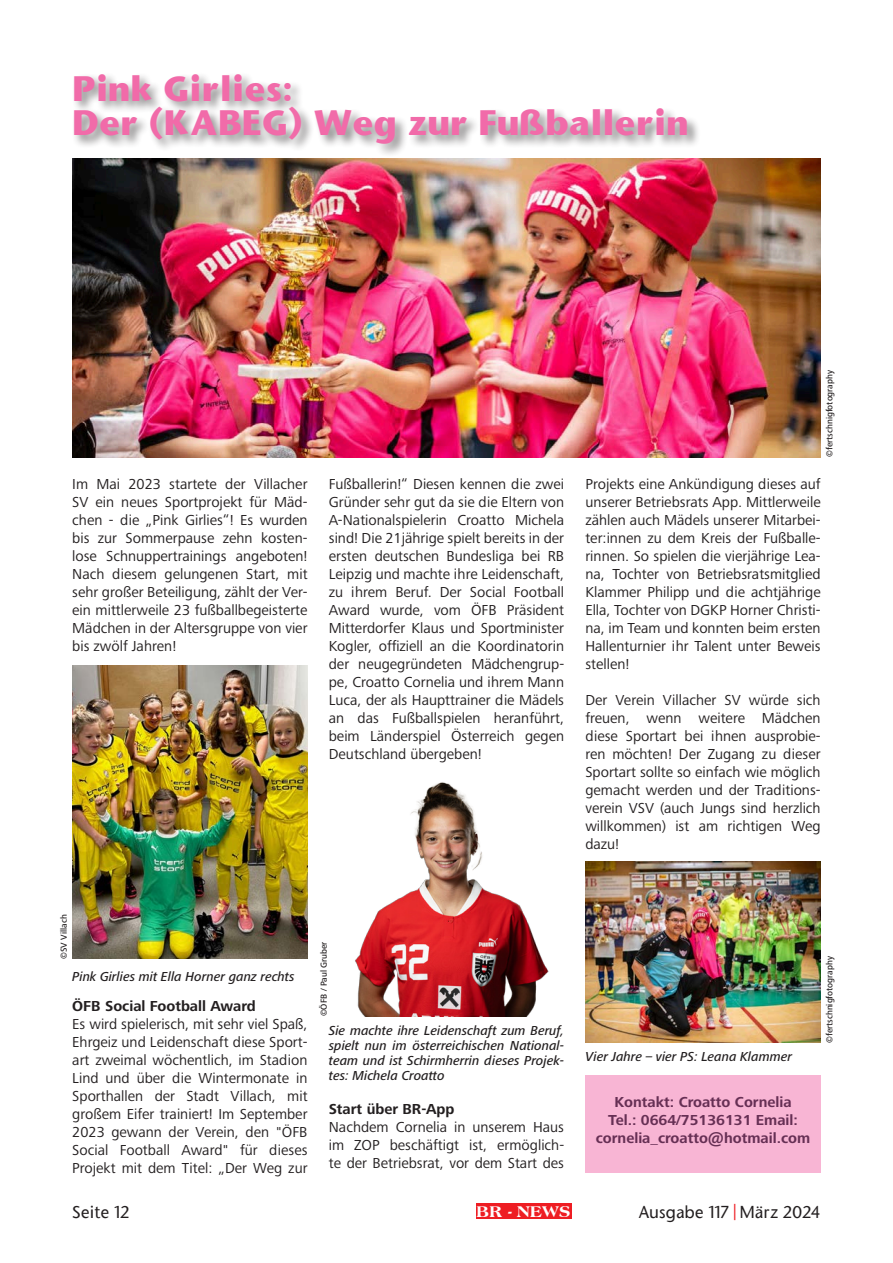
<style>
.page{position:relative;width:893px;height:1263px;background:#fff}
.page>*{position:absolute;margin:0;border:0;box-sizing:border-box;transform-origin:0 0}
.Überschirft_mit_Schlagschatten{font:700 33px "Stone Sans";color:#f16ba9}
.t1{font:800 16.65px "Americana BT";letter-spacing:.02em;color:#fff}
.t2{font:500 16.5px "Stone Sans";letter-spacing:.005em;color:#231f20}
.Fließtext_Regular{font:15px/18px "Frutiger Next Pro";color:#231f20;text-align:justify}
.Fließtext_Regular-2{font:700 15px "Frutiger Next Pro";color:#662f54}
.Fließtext_Regular-3{font:700 15px "Frutiger Next Pro";color:#231f20}
.Bildunterschrift{font:italic 500 13.5px/15px "Frutiger Next Pro";color:#231f20;text-align:justify}
.Fotonachweis{font:500 9px "Frutiger Next Pro";color:#231f20}
.s1{color:#ee1d23}
</style>
<div class="page">
<div style="left:476px;top:1203px;width:95px;height:15px;background:#ee1d23"></div>
<div style="left:72px;top:72px;width:629px;height:86px;background:#231f20;opacity:.5"></div>
<img style="left:355px;top:782px;width:194px;height:234px">
<img style="left:585px;top:862px;width:236px;height:180px">
<img style="left:72px;top:665px;width:236px;height:294px">
<div style="left:585px;top:1075px;width:236px;height:97px;background:#f8b5d4"></div>
<img style="left:72px;top:158px;width:749px;height:299px">
<p class="Überschirft_mit_Schlagschatten" style="left:72px;top:66px;width:222px">Pink Girlies:</p>
<p class="Überschirft_mit_Schlagschatten" style="left:72px;top:100px;width:617px">Der (KABEG) Weg zur Fußballerin</p>
<p class="Fotonachweis" style="left:824px;top:457px;width:88px;rotate:-90deg">©fertschnigfotography</p>
<p class="Fließtext_Regular" style="left:72px;top:474px;width:237px">Im Mai 2023 startete der Villacher SV ein neues Sportprojekt für Mäd&shy;chen - die „Pink Girlies“! Es wurden bis zur Sommerpause zehn kosten&shy;lose Schnuppertrainings angeboten!<br>Nach diesem gelungenen Start, mit sehr großer Beteiligung, zählt der Ver&shy;ein mittlerweile 23 fußballbegeisterte Mädchen in der Altersgruppe von vier bis zwölf Jahren!</p>
<p class="Fließtext_Regular" style="left:329px;top:475px;width:237px">Fußballerin!“ Diesen kennen die zwei Gründer sehr gut da sie die Eltern von A-Nationalspielerin Croatto Michela sind! Die 21jährige spielt bereits in der ersten deutschen Bundesliga bei RB Leipzig und machte ihre Leidenschaft, zu ihrem Beruf. Der Social Football Award wurde, vom ÖFB Präsident Mitterdorfer Klaus und Sportminister Kogler, offiziell an die Koordinatorin der neugegründeten Mädchengrup&shy;pe, Croatto Cornelia und ihrem Mann Luca, der als Haupttrainer die Mädels an das Fußballspielen heranführt, beim Länderspiel Österreich gegen Deutschland übergeben!</p>
<p class="Fließtext_Regular" style="left:585px;top:475px;width:237px">Projekts eine Ankündigung dieses auf unserer Betriebsrats App. Mittlerweile zählen auch Mädels unserer Mitarbei&shy;ter:innen zu dem Kreis der Fußballe&shy;rinnen. So spielen die vierjährige Lea&shy;na, Tochter von Betriebsratsmitglied Klammer Philipp und die achtjährige Ella, Tochter von DGKP Horner Christi&shy;na, im Team und konnten beim ersten Hallenturnier ihr Talent unter Beweis stellen!</p>
<p class="Fließtext_Regular" style="left:585px;top:691px;width:237px">Der Verein Villacher SV würde sich freuen, wenn weitere Mädchen diese Sportart bei ihnen ausprobie&shy;ren möchten! Der Zugang zu dieser Sportart sollte so einfach wie möglich gemacht werden und der Traditions&shy;verein VSV (auch Jungs sind herzlich willkommen) ist am richtigen Weg dazu!</p>
<p class="Fotonachweis" style="left:59px;top:959px;width:46px;rotate:-90deg">©SV Villach</p>
<p class="Bildunterschrift" style="left:72px;top:969px;width:224px">Pink Girlies mit Ella Horner ganz rechts</p>
<p class="Fließtext_Regular-3" style="left:72px;top:997px;width:185px">ÖFB Social Football Award</p>
<p class="Fließtext_Regular" style="left:72px;top:1014px;width:237px">Es wird spielerisch, mit sehr viel Spaß, Ehrgeiz und Leidenschaft diese Sport&shy;art zweimal wöchentlich, im Stadion Lind und über die Wintermonate in Sporthallen der Stadt Villach, mit großem Eifer trainiert! Im September 2023 gewann der Verein, den "ÖFB Social Football Award" für dieses Projekt mit dem Titel: „Der Weg zur</p>
<p class="Fotonachweis" style="left:319px;top:1016px;width:76px;rotate:-90deg">©ÖFB / Paul Gruber</p>
<p class="Bildunterschrift" style="left:329px;top:1023px;width:237px">Sie machte ihre Leidenschaft zum Beruf, spielt nun im österreichischen National&shy;team und ist Schirmherrin dieses Projek&shy;tes: Michela Croatto</p>
<p class="Fließtext_Regular-3" style="left:329px;top:1100px;width:127px">Start über BR-App</p>
<p class="Fließtext_Regular" style="left:329px;top:1118px;width:237px">Nachdem Cornelia in unserem Haus im ZOP beschäftigt ist, ermöglich&shy;te der Betriebsrat, vor dem Start des</p>
<p class="Bildunterschrift" style="left:585px;top:1049px;width:208px">Vier Jahre – vier PS: Leana Klammer</p>
<p class="Fließtext_Regular-2" style="left:614px;top:1094px;width:179px">Kontakt: Croatto Cornelia</p>
<p class="Fließtext_Regular-2" style="left:608px;top:1112px;width:191px">Tel.: 0664/75136131 Email:</p>
<p class="Fließtext_Regular-2" style="left:596px;top:1130px;width:216px">cornelia_croatto@hotmail.com</p>
<p class="Fotonachweis" style="left:824px;top:1043px;width:88px;rotate:-90deg">©fertschnigfotography</p>
<p class="t2" style="left:72px;top:1201px;width:59px">Seite 12</p>
<p class="t1" style="left:476px;top:1201px;width:96px">BR - NEWS</p>
<p class="t2" style="left:638px;top:1201px;width:183px">Ausgabe 117 <span class="s1">|</span> März 2024</p>
</div>
